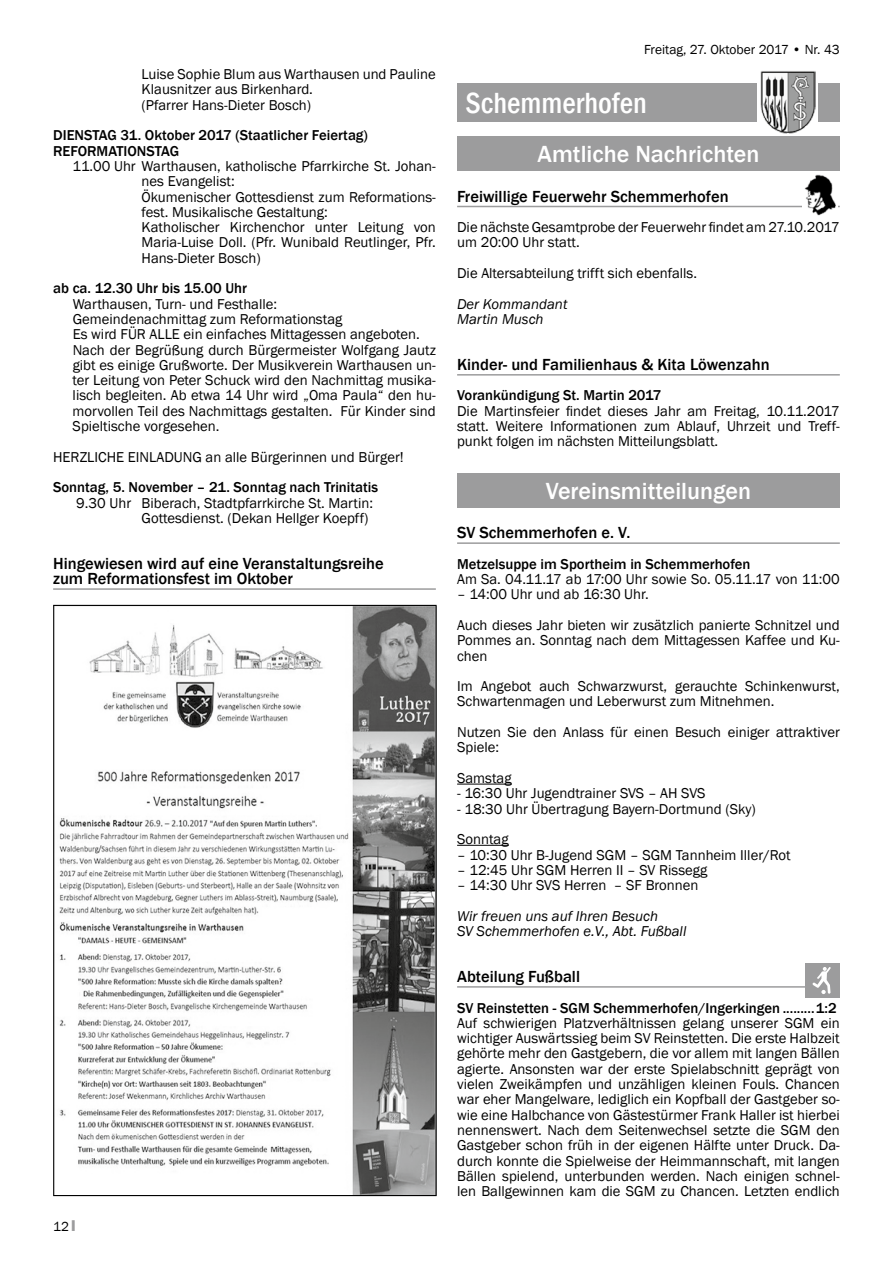
<style>
.page{position:relative;width:893px;height:1263px;background:#fff}
.page>*{position:absolute;margin:0;border:0;box-sizing:border-box;transform-origin:0 0}
.t1{font:500 condensed 30px "Franklin Gothic";color:#fff}
.t2{font:500 24px "Franklin Gothic";color:#fff}
.t3{font:500 16.5px/15.3px "Franklin Gothic";color:#000}
.t4{font:14.7px/15.3px "Franklin Gothic";color:#000}
.t5{font:500 14.7px/15.3px "Franklin Gothic";color:#000}
.t6{font:italic 14.7px/15.3px "Franklin Gothic";color:#000}
.t7{font:13.5px "Franklin Gothic";color:#000}
.s1{font-family:"Impact";color:#9c9c9d}
</style>
<div class="page">
<hr style="left:457px;top:206px;width:383px;height:1px;background:#9c9c9d">
<hr style="left:457px;top:374px;width:383px;height:2px;background:#9c9c9d">
<hr style="left:457px;top:542px;width:383px;height:2px;background:#9c9c9d">
<hr style="left:457px;top:784px;width:55px;height:1px;background:#000">
<hr style="left:457px;top:845px;width:52px;height:1px;background:#000">
<hr style="left:457px;top:986px;width:383px;height:2px;background:#9c9c9d">
<div style="left:457px;top:83px;width:383px;height:39px;background:#9c9c9d"></div>
<svg style="left:757px;top:71px;width:61px;height:51px"></svg>
<img style="left:760px;top:71px;width:55px;height:62px">
<div style="left:457px;top:137px;width:383px;height:34px;background:#9c9c9d"></div>
<img style="left:803px;top:175px;width:34px;height:41px">
<div style="left:457px;top:473px;width:383px;height:34px;background:#9c9c9d"></div>
<div style="left:806px;top:963px;width:34px;height:35px;background:#9c9c9d"></div>
<svg style="left:813px;top:967px;width:18px;height:27px"></svg>
<hr style="left:53px;top:588px;width:383px;height:2px;background:#9c9c9d">
<img style="left:59px;top:607px;width:376px;height:587px">
<p class="t4" style="left:142px;top:67px;width:296px">Luise Sophie Blum aus Warthausen und Pauline<br>Klausnitzer aus Birkenhard.<br>(Pfarrer Hans-Dieter Bosch)</p>
<p class="t5" style="left:53px;top:128px;width:316px">DIENSTAG 31. Oktober 2017 (Staatlicher Feiertag)<br>REFORMATIONSTAG</p>
<p class="t4" style="left:142px;top:159px;width:296px;text-indent:-69px">11.00 Uhr Warthausen, katholische Pfarrkirche St. Johan&shy;nes Evangelist:<br>Ökumenischer Gottesdienst zum Reformations&shy;fest. Musikalische Gestaltung:<br>Katholischer Kirchenchor unter Leitung von Maria-Luise Doll. (Pfr. Wunibald Reutlinger, Pfr.<br>Hans-Dieter Bosch)</p>
<p class="t5" style="left:53px;top:281px;width:195px">ab ca. 12.30 Uhr bis 15.00 Uhr</p>
<p class="t4" style="left:73px;top:296px;width:365px">Warthausen, Turn- und Festhalle:<br>Gemeindenachmittag zum Reformationstag<br>Es wird FÜR ALLE ein einfaches Mittagessen angeboten.<br>Nach der Begrüßung durch Bürgermeister Wolfgang Jautz gibt es einige Grußworte. Der Musikverein Warthausen un&shy;ter Leitung von Peter Schuck wird den Nachmittag musika&shy;lisch begleiten. Ab etwa 14 Uhr wird „Oma Paula“ den hu&shy;morvollen Teil des Nachmittags gestalten. Für Kinder sind Spieltische vorgesehen.</p>
<p class="t4" style="left:53px;top:449px;width:352px">HERZLICHE EINLADUNG an alle Bürgerinnen und Bürger!</p>
<p class="t5" style="left:53px;top:480px;width:327px">Sonntag, 5. November – 21. Sonntag nach Trinitatis</p>
<p class="t4" style="left:142px;top:495px;width:233px;text-indent:-65px">9.30 Uhr Biberach, Stadtpfarrkirche St. Martin:<br>Gottesdienst. (Dekan Hellger Koepff)</p>
<p class="t3" style="left:53px;top:556px;width:332px">Hingewiesen wird auf eine Veranstaltungsreihe zum Reformationsfest im Oktober</p>
<p class="t7" style="left:53px;top:1218px;width:24px">12 <span class="s1">I</span></p>
<p class="t7" style="left:644px;top:41px;width:197px">Freitag, 27. Oktober 2017 • Nr. 43</p>
<h1 class="t1" style="left:466px;top:83px;width:183px">Schemmerhofen</h1>
<h2 class="t2" style="left:538px;top:139px;width:223px">Amtliche Nachrichten</h2>
<p class="t3" style="left:457px;top:189px;width:273px">Freiwillige Feuerwehr Schemmerhofen</p>
<p class="t4" style="left:457px;top:220px;width:384px">Die nächste Gesamtprobe der Feuerwehr findet am 27.10.2017 um 20:00 Uhr statt.</p>
<p class="t4" style="left:457px;top:266px;width:241px">Die Altersabteilung trifft sich ebenfalls.</p>
<p class="t6" style="left:457px;top:296px;width:112px">Der Kommandant<br>Martin Musch</p>
<p class="t3" style="left:457px;top:357px;width:314px">Kinder- und Familienhaus &amp; Kita Löwenzahn</p>
<p class="t5" style="left:457px;top:388px;width:206px">Vorankündigung St. Martin 2017</p>
<p class="t4" style="left:457px;top:403px;width:384px;text-align:justify">Die Martinsfeier findet dieses Jahr am Freitag, 10.11.2017 statt. Weitere Informationen zum Ablauf, Uhrzeit und Treff&shy;punkt folgen im nächsten Mitteilungsblatt.</p>
<h2 class="t2" style="left:546px;top:476px;width:207px">Vereinsmitteilungen</h2>
<p class="t3" style="left:457px;top:525px;width:175px">SV Schemmerhofen e. V.</p>
<p class="t5" style="left:457px;top:556px;width:295px">Metzelsuppe im Sportheim in Schemmerhofen</p>
<p class="t4" style="left:457px;top:572px;width:384px">Am Sa. 04.11.17 ab 17:00 Uhr sowie So. 05.11.17 von 11:00</p>
<p class="t4" style="left:457px;top:579px;width:384px;line-height:30.6px">– 14:00 Uhr und ab 16:30 Uhr.<br>Auch dieses Jahr bieten wir zusätzlich panierte Schnitzel und</p>
<p class="t4" style="left:457px;top:633px;width:384px">Pommes an. Sonntag nach dem Mittagessen Kaffee und Ku&shy;chen</p>
<p class="t4" style="left:457px;top:679px;width:384px">Im Angebot auch Schwarzwurst, gerauchte Schinkenwurst,<br>Schwartenmagen und Leberwurst zum Mitnehmen.</p>
<p class="t4" style="left:457px;top:725px;width:384px">Nutzen Sie den Anlass für einen Besuch einiger attraktiver<br>Spiele:</p>
<p class="t4" style="left:457px;top:771px;width:56px">Samstag</p>
<p class="t4" style="left:457px;top:786px;width:250px">- 16:30 Uhr Jugendtrainer SVS – AH SVS</p>
<p class="t4" style="left:457px;top:794px;width:300px;line-height:30.6px">- 18:30 Uhr Übertragung Bayern-Dortmund (Sky)<br>Sonntag</p>
<p class="t4" style="left:457px;top:847px;width:335px">– 10:30 Uhr B-Jugend SGM – SGM Tannheim Iller/Rot</p>
<p class="t4" style="left:457px;top:862px;width:252px">– 12:45 Uhr SGM Herren II – SV Rissegg</p>
<p class="t4" style="left:457px;top:878px;width:243px">– 14:30 Uhr SVS Herren – SF Bronnen</p>
<p class="t6" style="left:457px;top:908px;width:231px">Wir freuen uns auf Ihren Besuch<br>SV Schemmerhofen e.V., Abt. Fußball</p>
<p class="t3" style="left:457px;top:969px;width:124px">Abteilung Fußball</p>
<p class="t5" style="left:457px;top:1000px;width:381px">SV Reinstetten - SGM Schemmerhofen/Ingerkingen .........1:2</p>
<p class="t4" style="left:457px;top:1015px;width:384px;text-align:justify">Auf schwierigen Platzverhältnissen gelang unserer SGM ein wichtiger Auswärtssieg beim SV Reinstetten. Die erste Halbzeit gehörte mehr den Gastgebern, die vor allem mit langen Bällen agierte. Ansonsten war der erste Spielabschnitt geprägt von vielen Zweikämpfen und unzähligen kleinen Fouls. Chancen war eher Mangelware, lediglich ein Kopfball der Gastgeber so&shy;wie eine Halbchance von Gästestürmer Frank Haller ist hierbei nennenswert. Nach dem Seitenwechsel setzte die SGM den Gastgeber schon früh in der eigenen Hälfte unter Druck. Da&shy;durch konnte die Spielweise der Heimmannschaft, mit langen Bällen spielend, unterbunden werden. Nach einigen schnel&shy;len Ballgewinnen kam die SGM zu Chancen. Letzten endlich</p>
</div>
